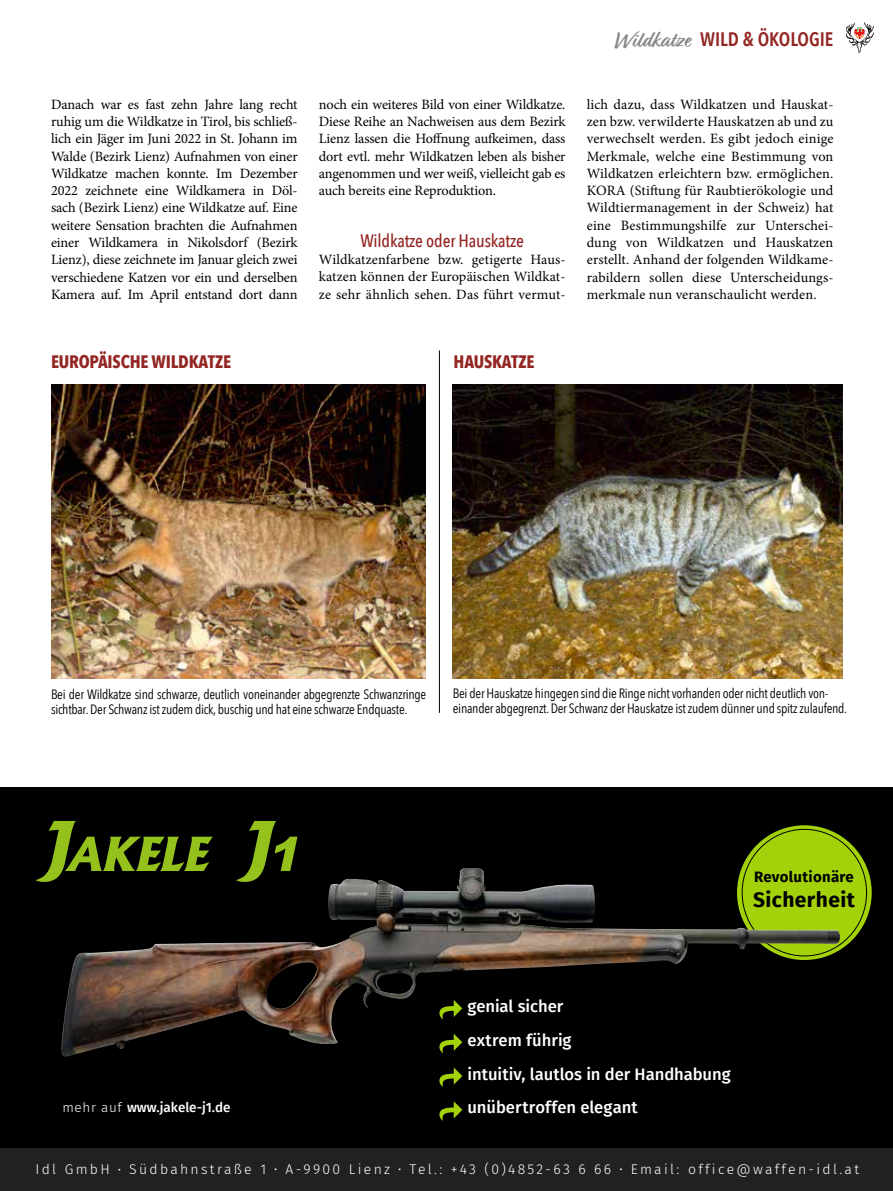
<style>
.page{position:relative;width:893px;height:1191px;background:#fff}
.page>*{position:absolute;margin:0;border:0;box-sizing:border-box;transform-origin:0 0}
.t1{font:700 21px "Fira Sans";letter-spacing:.02em;color:#000}
.t2{font:600 19.5px "Avenir Next Condensed";color:#932623}
.t3{font:700 18px "Avenir Next Condensed";letter-spacing:-.01em;color:#932623}
.t4{font:500 18px "Avenir Next Condensed";letter-spacing:-.01em;color:#932623}
.t5{font:500 16.65px/33.8px "Fira Sans";color:#fff}
.t6{font:700 15px "Fira Sans";letter-spacing:.02em;color:#000}
.t7{font:14.25px/17.2px "Minion Pro";letter-spacing:-.005em;color:#000;text-align:justify}
.t8{font:300 13.95px "Fira Sans";letter-spacing:.165em;color:#fff}
.t9{font:13.5px/15px "Avenir Next Condensed";letter-spacing:-.02em;color:#000}
.t10{font:500 13.5px "Fira Sans";color:#fff}
.s1{font-family:"Relation";font-weight:700;font-size:22.5px;color:#878786}
.s2{font-weight:300}
.s3{font-weight:400}
</style>
<div class="page">
<svg style="left:846px;top:23px;width:28px;height:30px"></svg>
<img style="left:51px;top:385px;width:374px;height:293px">
<img style="left:453px;top:385px;width:389px;height:293px">
<div style="left:0;top:788px;width:893px;height:403px;background:#000"></div>
<div style="left:737px;top:825px;width:135px;height:135px;background:#a3d20a;border-radius:50%"></div>
<div style="left:0;top:1148px;width:893px;height:43px;background:#212121"></div>
<svg style="left:35px;top:821px;width:178px;height:61px"></svg>
<svg style="left:249px;top:821px;width:48px;height:47px"></svg>
<img style="left:61px;top:868px;width:779px;height:189px">
<svg style="left:439px;top:999px;width:23px;height:20px"></svg>
<svg style="left:439px;top:1033px;width:23px;height:20px"></svg>
<svg style="left:439px;top:1067px;width:23px;height:20px"></svg>
<svg style="left:439px;top:1101px;width:23px;height:19px"></svg>
<hr style="left:439px;top:350px;width:1px;height:363px;background:#000">
<p class="t7" style="left:51px;top:96px;width:248px">Danach war es fast zehn Jahre lang recht ruhig um die Wildkatze in Tirol, bis schließ&shy;lich ein Jäger im Juni 2022 in St. Johann im Walde (Bezirk Lienz) Aufnahmen von einer Wildkatze machen konnte. Im Dezember 2022 zeichnete eine Wildkamera in Döl&shy;sach (Bezirk Lienz) eine Wildkatze auf. Eine weitere Sensation brachten die Aufnahmen einer Wildkamera in Nikolsdorf (Bezirk Lienz), diese zeichnete im Januar gleich zwei verschiedene Katzen vor ein und derselben Kamera auf. Im April entstand dort dann</p>
<p class="t7" style="left:319px;top:96px;width:248px">noch ein weiteres Bild von einer Wildkatze.<br>Diese Reihe an Nachweisen aus dem Bezirk Lienz lassen die Hoffnung aufkeimen, dass dort evtl. mehr Wildkatzen leben als bisher angenommen und wer weiß, vielleicht gab es auch bereits eine Reproduktion.</p>
<p class="t4" style="left:360px;top:230px;width:165px">Wildkatze oder Hauskatze</p>
<p class="t7" style="left:319px;top:251px;width:248px">Wildkatzenfarbene bzw. getigerte Haus&shy;katzen können der Europäischen Wildkat&shy;ze sehr ähnlich sehen. Das führt vermut-</p>
<p class="t3" style="left:51px;top:351px;width:182px">EUROPÄISCHE WILDKATZE</p>
<p class="t3" style="left:454px;top:350px;width:83px">HAUSKATZE</p>
<h2 class="t2" style="left:614px;top:22px;width:221px"><span class="s1">Wildkatze</span> WILD &amp; ÖKOLOGIE</h2>
<p class="t7" style="left:587px;top:96px;width:248px">lich dazu, dass Wildkatzen und Hauskat&shy;zen bzw. verwilderte Hauskatzen ab und zu verwechselt werden. Es gibt jedoch einige Merkmale, welche eine Bestimmung von Wildkatzen erleichtern bzw. ermöglichen.<br>KORA (Stiftung für Raubtierökologie und Wildtiermanagement in der Schweiz) hat eine Bestimmungshilfe zur Unterschei&shy;dung von Wildkatzen und Hauskatzen erstellt. Anhand der folgenden Wildkame&shy;rabildern sollen diese Unterscheidungs&shy;merkmale nun veranschaulicht werden.</p>
<p class="t9" style="left:51px;top:686px;width:377px">Bei der Wildkatze sind schwarze, deutlich voneinander abgegrenzte Schwanzringe sichtbar. Der Schwanz ist zudem dick, buschig und hat eine schwarze Endquaste.</p>
<p class="t9" style="left:453px;top:685px;width:396px">Bei der Hauskatze hingegen sind die Ringe nicht vorhanden oder nicht deutlich von&shy;einander abgegrenzt. Der Schwanz der Hauskatze ist zudem dünner und spitz zulaufend.</p>
<p class="t10" style="left:62px;top:1096px;width:170px"><span class="s2">mehr auf</span> www.jakele-j1.de</p>
<p class="t6" style="left:754px;top:864px;width:101px">Revolutionäre</p>
<h1 class="t1" style="left:753px;top:882px;width:103px">Sicherheit</h1>
<p class="t5" style="left:467px;top:988px;width:265px">genial sicher<br>extrem führig<br>intuitiv, lautlos in der Handhabung unübertroffen elegant</p>
<p class="t8" style="left:35px;top:1159px;width:825px">Idl GmbH <span class="s3">˙</span> Südbahnstraße 1 <span class="s3">˙</span> A-9900 Lienz <span class="s3">˙</span> Tel.: +43 (0)4852-63 6 66 <span class="s3">˙</span> Email: office@waffen-idl.at</p>
</div>
